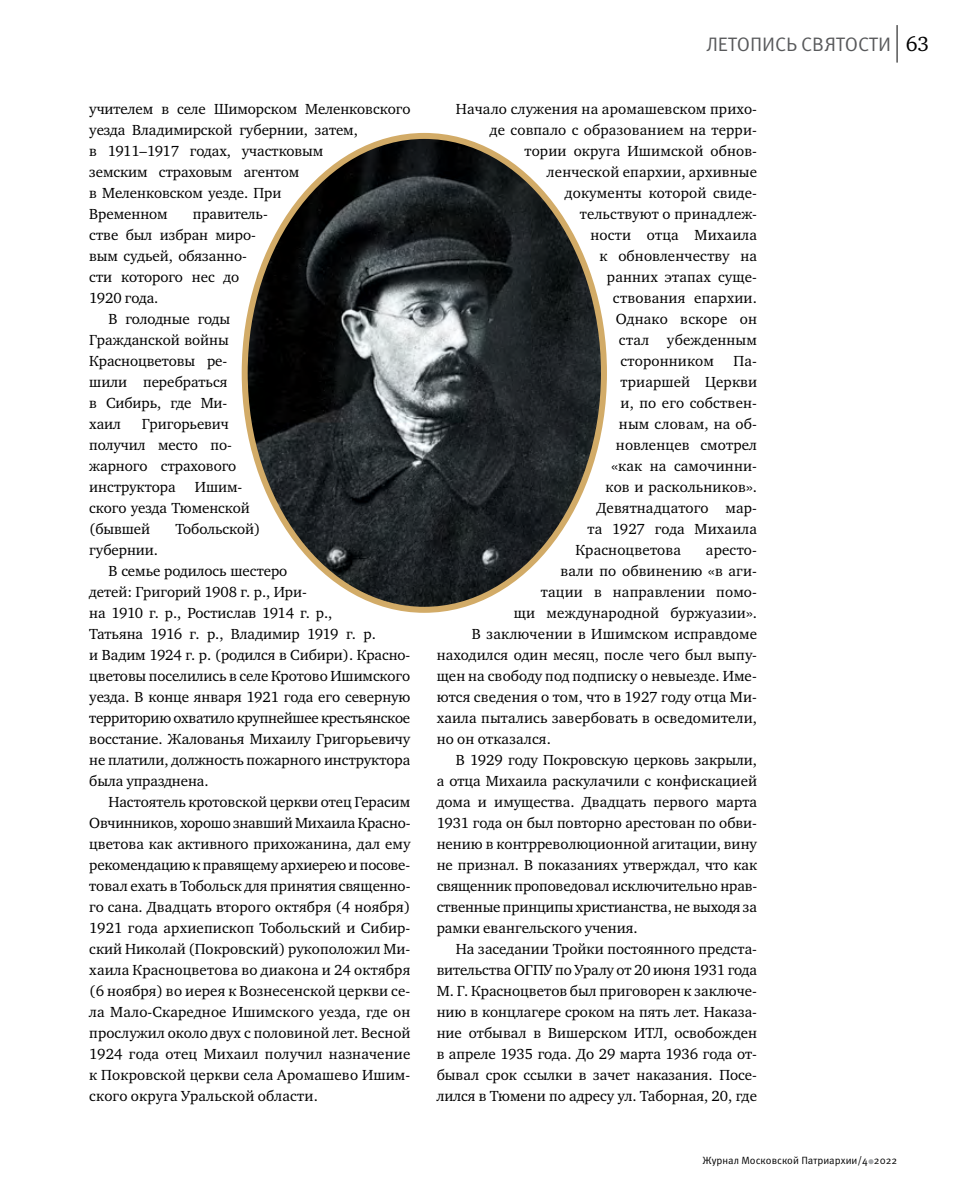
<style>
.page{position:relative;width:957px;height:1191px;background:#fff}
.page>*{position:absolute;margin:0;border:0;box-sizing:border-box;transform-origin:0 0}
.t1{font:19.5px "Meta Pro";letter-spacing:-.005em;color:#58595b}
.t2{font:15px/21px "Charter ITC";color:#000}
.t3{font:15px "Charter ITC";letter-spacing:-.02em;color:#000}
.t4{font:10.5px "Meta Pro";color:#000}
.s1{font-family:"Charter ITC";font-size:21px;color:#000}
</style>
<div class="page">
<hr style="left:896px;top:25px;width:1px;height:38px;background:#000">
<svg style="left:868px;top:1159px;width:5px;height:5px"></svg>
<img style="left:245px;top:136px;width:359px;height:474px">
<p class="t2" style="left:89px;top:98px;width:323px">учителем в селе Шиморском Меленковского уезда Владимирской губернии, затем,<br>в 1911–1917 годах, участковым<br>земским страховым агентом<br>в Меленковском уезде. При<br>Временном</p>
<p class="t2" style="left:193px;top:203px;width:76px">правитель-</p>
<p class="t2" style="left:89px;top:224px;width:168px">стве был избран миро-</p>
<p class="t2" style="left:89px;top:245px;width:159px">вым судьей, обязанно-</p>
<p class="t2" style="left:89px;top:266px;width:151px">сти которого нес до</p>
<p class="t2" style="left:89px;top:287px;width:71px">1920 года.</p>
<p class="t2" style="left:108px;top:308px;width:123px">В голодные годы</p>
<p class="t2" style="left:89px;top:329px;width:141px">Гражданской войны</p>
<p class="t2" style="left:89px;top:350px;width:139px">Красноцветовы ре-</p>
<p class="t2" style="left:89px;top:371px;width:139px">шили перебраться</p>
<p class="t2" style="left:89px;top:392px;width:140px">в Сибирь, где Ми-</p>
<p class="t2" style="left:89px;top:413px;width:33px">хаил</p>
<p class="t2" style="left:89px;top:413px;width:148px;text-indent:53px">Григорьевич получил место по&shy;жарного страхового инструктора</p>
<p class="t2" style="left:89px;top:476px;width:162px;text-indent:106px">Ишим&shy;ского уезда Тюменской (бывшей</p>
<p class="t2" style="left:176px;top:518px;width:86px">Тобольской)</p>
<p class="t2" style="left:89px;top:539px;width:70px">губернии.</p>
<p class="t2" style="left:108px;top:560px;width:180px">В семье родилось шестеро</p>
<p class="t2" style="left:89px;top:581px;width:219px">детей: Григорий 1908 г. р., Ири-</p>
<p class="t2" style="left:89px;top:602px;width:245px">на 1910 г. р., Ростислав 1914 г. р.,</p>
<p class="t2" style="left:89px;top:623px;width:288px">Татьяна 1916 г. р., Владимир 1919 г. р.</p>
<p class="t2" style="left:89px;top:644px;width:323px">и Вадим 1924 г. р. (родился в Сибири). Красно-</p>
<p class="t2" style="left:89px;top:665px;width:322px">цветовы поселились в селе Кротово Ишимского</p>
<p class="t2" style="left:89px;top:686px;width:323px">уезда. В конце января 1921 года его северную</p>
<p class="t3" style="left:89px;top:708px;width:322px">территорию охватило крупнейшее крестьянское</p>
<p class="t2" style="left:89px;top:728px;width:322px">восстание. Жалованья Михаилу Григорьевичу</p>
<p class="t2" style="left:89px;top:749px;width:323px">не платили, должность пожарного инструктора</p>
<p class="t2" style="left:89px;top:770px;width:121px">была упразднена.</p>
<p class="t2" style="left:108px;top:791px;width:303px">Настоятель кротовской церкви отец Герасим</p>
<p class="t2" style="left:89px;top:812px;width:323px">Овчинников, хорошо знавший Михаила Красно-</p>
<p class="t2" style="left:89px;top:833px;width:323px">цветова как активного прихожанина, дал ему</p>
<p class="t2" style="left:89px;top:854px;width:322px">рекомендацию к правящему архиерею и посове-</p>
<p class="t2" style="left:89px;top:875px;width:323px">товал ехать в Тобольск для принятия священно-</p>
<p class="t2" style="left:89px;top:896px;width:323px">го сана. Двадцать второго октября (4 ноября)</p>
<p class="t2" style="left:89px;top:917px;width:323px">1921 года архиепископ Тобольский и Сибир-</p>
<p class="t2" style="left:89px;top:938px;width:322px">ский Николай (Покровский) рукоположил Ми-</p>
<p class="t2" style="left:89px;top:959px;width:322px">хаила Красноцветова во диакона и 24 октября</p>
<p class="t2" style="left:89px;top:980px;width:322px">(6 ноября) во иерея к Вознесенской церкви се-</p>
<p class="t2" style="left:89px;top:1001px;width:323px">ла Мало-Скаредное Ишимского уезда, где он</p>
<p class="t2" style="left:89px;top:1022px;width:323px">прослужил около двух с половиной лет. Весной</p>
<p class="t2" style="left:89px;top:1043px;width:323px">1924 года отец Михаил получил назначение</p>
<p class="t2" style="left:89px;top:1064px;width:322px">к Покровской церкви села Аромашево Ишим-</p>
<p class="t2" style="left:89px;top:1085px;width:230px">ского округа Уральской области.</p>
<h1 class="t1" style="left:706px;top:32px;width:224px">ЛЕТОПИСЬ СВЯТОСТИ <span class="s1">63</span></h1>
<p class="t2" style="left:456px;top:98px;width:303px">Начало служения на аромашевском прихо-</p>
<p class="t2" style="left:490px;top:119px;width:269px">де совпало с образованием на терри-</p>
<p class="t2" style="left:524px;top:140px;width:234px">тории округа Ишимской обнов-</p>
<p class="t2" style="left:547px;top:161px;width:212px">ленческой епархии, архивные</p>
<p class="t2" style="left:565px;top:182px;width:194px">документы которой свиде-</p>
<p class="t2" style="left:580px;top:203px;width:178px">тельствуют о принадлеж-</p>
<p class="t2" style="left:590px;top:224px;width:168px">ности отца Михаила</p>
<p class="t2" style="left:599px;top:245px;width:159px">к обновленчеству на</p>
<p class="t2" style="left:607px;top:266px;width:152px">ранних этапах суще-</p>
<p class="t2" style="left:613px;top:287px;width:145px">ствования епархии.</p>
<p class="t2" style="left:616px;top:308px;width:142px">Однако вскоре он</p>
<p class="t2" style="left:619px;top:329px;width:139px">стал убежденным</p>
<p class="t2" style="left:620px;top:350px;width:95px">сторонником</p>
<p class="t2" style="left:733px;top:350px;width:25px">Па-</p>
<p class="t2" style="left:620px;top:371px;width:138px">триаршей Церкви</p>
<p class="t2" style="left:620px;top:392px;width:138px">и, по его собствен-</p>
<p class="t2" style="left:619px;top:413px;width:139px">ным словам, на об-</p>
<p class="t2" style="left:616px;top:434px;width:143px">новленцев смотрел</p>
<p class="t2" style="left:611px;top:455px;width:147px">«как на самочинни-</p>
<p class="t2" style="left:605px;top:476px;width:153px">ков и раскольников».</p>
<p class="t2" style="left:596px;top:497px;width:162px">Девятнадцатого мар-</p>
<p class="t2" style="left:587px;top:518px;width:171px">та 1927 года Михаила</p>
<p class="t2" style="left:575px;top:539px;width:107px">Красноцветова</p>
<p class="t2" style="left:706px;top:539px;width:53px">аресто-</p>
<p class="t2" style="left:560px;top:560px;width:198px">вали по обвинению «в аги-</p>
<p class="t2" style="left:541px;top:581px;width:218px">тации в направлении помо-</p>
<p class="t2" style="left:514px;top:602px;width:245px">щи международной буржуазии».</p>
<p class="t2" style="left:472px;top:623px;width:287px">В заключении в Ишимском исправдоме</p>
<p class="t2" style="left:437px;top:644px;width:322px">находился один месяц, после чего был выпу-</p>
<p class="t2" style="left:437px;top:665px;width:322px">щен на свободу под подписку о невыезде. Име-</p>
<p class="t2" style="left:437px;top:686px;width:322px">ются сведения о том, что в 1927 году отца Ми-</p>
<p class="t2" style="left:437px;top:707px;width:322px">хаила пытались завербовать в осведомители,</p>
<p class="t2" style="left:437px;top:728px;width:116px">но он отказался.</p>
<p class="t2" style="left:456px;top:749px;width:303px">В 1929 году Покровскую церковь закрыли,</p>
<p class="t2" style="left:437px;top:770px;width:322px">а отца Михаила раскулачили с конфискацией</p>
<p class="t2" style="left:437px;top:791px;width:322px">дома и имущества. Двадцать первого марта</p>
<p class="t2" style="left:437px;top:812px;width:322px">1931 года он был повторно арестован по обви-</p>
<p class="t2" style="left:437px;top:833px;width:322px">нению в контрреволюционной агитации, вину</p>
<p class="t2" style="left:437px;top:854px;width:322px">не признал. В показаниях утверждал, что как</p>
<p class="t2" style="left:437px;top:875px;width:322px">священник проповедовал исключительно нрав-</p>
<p class="t2" style="left:437px;top:896px;width:322px">ственные принципы христианства, не выходя за</p>
<p class="t2" style="left:437px;top:917px;width:202px">рамки евангельского учения.</p>
<p class="t2" style="left:456px;top:938px;width:303px">На заседании Тройки постоянного предста-</p>
<p class="t2" style="left:437px;top:959px;width:322px">вительства ОГПУ по Уралу от 20 июня 1931 года</p>
<p class="t2" style="left:437px;top:980px;width:322px">М. Г. Красноцветов был приговорен к заключе-</p>
<p class="t2" style="left:437px;top:1001px;width:322px">нию в концлагере сроком на пять лет. Наказа-</p>
<p class="t2" style="left:437px;top:1022px;width:322px">ние отбывал в Вишерском ИТЛ, освобожден</p>
<p class="t2" style="left:437px;top:1043px;width:320px">в апреле 1935 года. До 29 марта 1936 года от-</p>
<p class="t2" style="left:437px;top:1064px;width:322px">бывал срок ссылки в зачет наказания. Посе-</p>
<p class="t2" style="left:437px;top:1085px;width:322px">лился в Тюмени по адресу ул. Таборная, 20, где</p>
<p class="t4" style="left:702px;top:1153px;width:197px">Журнал Московской Патриархии/4 2022</p>
</div>
